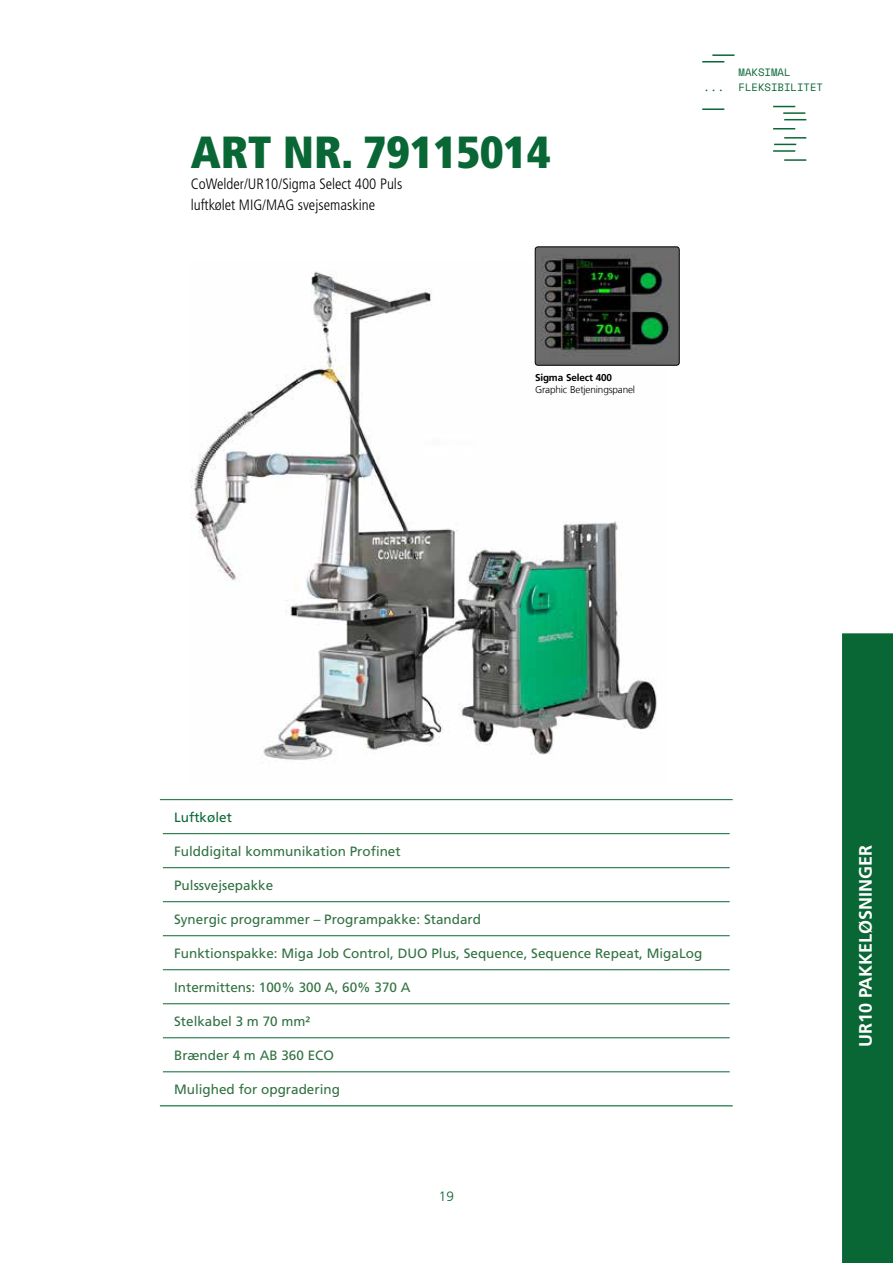
<style>
.page{position:relative;width:893px;height:1263px;background:#fff}
.page>*{position:absolute;margin:0;border:0;box-sizing:border-box;transform-origin:0 0}
.t1{font:900 condensed 45px "Frutiger LT Std";color:#096735}
.t2{font:700 18px "Frutiger LT Pro";color:#fff}
.t3{font:300 condensed 15px/21px "Frutiger LT Std";color:#000}
.t4{font:13.5px "Frutiger LT Std";color:#317141}
.t5{font:13.5px "Frutiger LT Std";color:#096735}
.t6{font:300 13.5px "Frutiger LT Com";color:#096735}
.t7{font:11.55px "Space Mono";color:#096735}
.t8{font:10.65px/15px "Space Mono";color:#096735}
.t9{font:300 10.05px "Frutiger LT Com";letter-spacing:-.015em;color:#000}
.t10{font:700 10.05px "Frutiger LT Pro";letter-spacing:-.015em;color:#000}
</style>
<div class="page">
<img style="left:191px;top:262px;width:475px;height:498px">
<hr style="left:160px;top:799px;width:573px;height:1px;background:#096735">
<hr style="left:163px;top:833px;width:567px;height:1px;background:#096735">
<hr style="left:163px;top:867px;width:567px;height:1px;background:#096735">
<hr style="left:163px;top:901px;width:567px;height:1px;background:#096735">
<hr style="left:160px;top:1105px;width:573px;height:1px;background:#096735">
<hr style="left:163px;top:935px;width:567px;height:1px;background:#096735">
<hr style="left:163px;top:969px;width:567px;height:1px;background:#096735">
<hr style="left:163px;top:1003px;width:567px;height:1px;background:#096735">
<hr style="left:163px;top:1037px;width:567px;height:1px;background:#096735">
<hr style="left:163px;top:1071px;width:567px;height:1px;background:#096735">
<img style="left:535px;top:247px;width:144px;height:118px">
<div style="left:535px;top:247px;width:144px;height:118px;border:1px solid #000;border-radius:3px"></div>
<div style="left:842px;top:633px;width:51px;height:630px;background:#096735"></div>
<svg style="left:773px;top:128px;width:22px;height:1px"></svg>
<hr style="left:784px;top:159px;width:22px;height:2px;background:#096735">
<hr style="left:702px;top:61px;width:22px;height:2px;background:#096735">
<svg style="left:773px;top:106px;width:22px;height:1px"></svg>
<hr style="left:784px;top:137px;width:22px;height:2px;background:#096735">
<hr style="left:702px;top:108px;width:22px;height:2px;background:#096735">
<hr style="left:712px;top:54px;width:22px;height:2px;background:#096735">
<hr style="left:783px;top:112px;width:22px;height:2px;background:#096735">
<svg style="left:774px;top:144px;width:22px;height:1px"></svg>
<svg style="left:784px;top:119px;width:22px;height:1px"></svg>
<hr style="left:773px;top:150px;width:22px;height:2px;background:#096735">
<h1 class="t1" style="left:191px;top:125px;width:361px">ART NR. 79115014</h1>
<p class="t3" style="left:191px;top:173px;width:213px">CoWelder/UR10/Sigma Select 400 Puls luftkølet MIG/MAG svejsemaskine</p>
<p class="t10" style="left:535px;top:371px;width:79px">Sigma Select 400</p>
<p class="t9" style="left:535px;top:383px;width:102px">Graphic Betjeningspanel</p>
<p class="t7" style="left:703px;top:78px;width:23px">...</p>
<p class="t8" style="left:738px;top:65px;width:86px">MAKSIMAL<br>FLEKSIBILITET</p>
<p class="t5" style="left:174px;top:809px;width:59px">Luftkølet</p>
<p class="t4" style="left:174px;top:843px;width:228px">Fulddigital kommunikation Profinet</p>
<p class="t4" style="left:174px;top:877px;width:101px">Pulssvejsepakke</p>
<p class="t4" style="left:174px;top:911px;width:308px">Synergic programmer – Programpakke: Standard</p>
<p class="t4" style="left:174px;top:945px;width:530px">Funktionspakke: Miga Job Control, DUO Plus, Sequence, Sequence Repeat, MigaLog</p>
<p class="t4" style="left:174px;top:979px;width:238px">Intermittens: 100% 300 A, 60% 370 A</p>
<p class="t4" style="left:174px;top:1013px;width:138px">Stelkabel 3 m 70 mm²</p>
<p class="t4" style="left:174px;top:1047px;width:161px">Brænder 4 m AB 360 ECO</p>
<p class="t4" style="left:174px;top:1081px;width:167px">Mulighed for opgradering</p>
<p class="t6" style="left:439px;top:1188px;width:17px">19</p>
<h2 class="t2" style="left:855px;top:1047px;width:204px;rotate:-90deg">UR10 PAKKELØSNINGER</h2>
</div>
